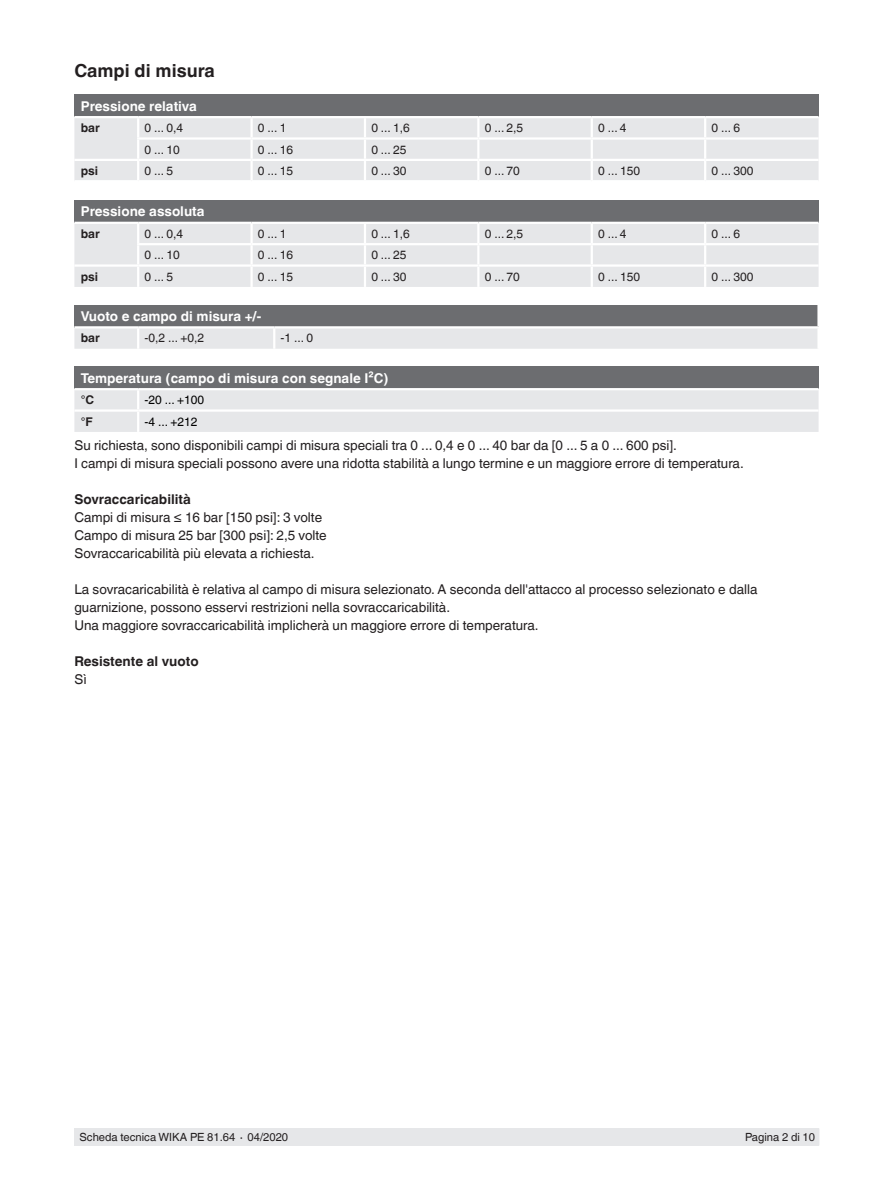
<style>
.page{position:relative;width:893px;height:1188px;background:#fff}
.page>*{position:absolute;margin:0;border:0;box-sizing:border-box;transform-origin:0 0}
.t1{font:700 18px "Helvetica World";color:#231f20}
.t2{font:13.5px/18px "Helvetica World";color:#231f20}
.t3{font:700 13.5px "Helvetica World";color:#fff}
.t4{font:700 13.5px "Helvetica World";color:#231f20}
.t5{font:12px "Helvetica World";color:#231f20}
.t6{font:700 12px "Helvetica World";color:#231f20}
.t7{font:12px "Helvetica World";color:#000}
.t8{font:11.25px "Helvetica World";color:#231f20}
</style>
<div class="page">
<div style="left:75px;top:1128px;width:744px;height:17px;background:#e6e7e9"></div>
<div style="left:74px;top:95px;width:745px;height:22px;background:#6c6d70"></div>
<div style="left:74px;top:118px;width:745px;height:62px;background:#e6e7e9"></div>
<hr style="left:74px;top:116px;width:64px;height:2px;background:#fff">
<hr style="left:138px;top:116px;width:114px;height:2px;background:#fff">
<hr style="left:252px;top:116px;width:113px;height:2px;background:#fff">
<hr style="left:250px;top:118px;width:3px;height:19px;background:#fff">
<hr style="left:365px;top:116px;width:113px;height:2px;background:#fff">
<hr style="left:478px;top:116px;width:114px;height:2px;background:#fff">
<hr style="left:592px;top:116px;width:113px;height:2px;background:#fff">
<hr style="left:705px;top:116px;width:114px;height:2px;background:#fff">
<hr style="left:137px;top:137px;width:115px;height:3px;background:#fff">
<hr style="left:252px;top:137px;width:113px;height:3px;background:#fff">
<hr style="left:250px;top:140px;width:3px;height:19px;background:#fff">
<hr style="left:365px;top:137px;width:113px;height:3px;background:#fff">
<hr style="left:478px;top:137px;width:114px;height:3px;background:#fff">
<hr style="left:592px;top:137px;width:113px;height:3px;background:#fff">
<hr style="left:705px;top:137px;width:114px;height:3px;background:#fff">
<hr style="left:74px;top:159px;width:64px;height:2px;background:#fff">
<hr style="left:138px;top:159px;width:114px;height:2px;background:#fff">
<svg style="left:137px;top:118px;width:2px;height:62px"></svg>
<hr style="left:252px;top:159px;width:113px;height:2px;background:#fff">
<hr style="left:250px;top:161px;width:3px;height:19px;background:#fff">
<hr style="left:365px;top:159px;width:113px;height:2px;background:#fff">
<svg style="left:364px;top:118px;width:2px;height:62px"></svg>
<hr style="left:478px;top:159px;width:114px;height:2px;background:#fff">
<svg style="left:477px;top:118px;width:2px;height:62px"></svg>
<hr style="left:592px;top:159px;width:113px;height:2px;background:#fff">
<svg style="left:591px;top:118px;width:2px;height:62px"></svg>
<hr style="left:705px;top:159px;width:114px;height:2px;background:#fff">
<svg style="left:704px;top:118px;width:2px;height:62px"></svg>
<div style="left:74px;top:200px;width:745px;height:23px;background:#6c6d70"></div>
<div style="left:74px;top:224px;width:745px;height:63px;background:#e6e7e9"></div>
<hr style="left:74px;top:222px;width:64px;height:2px;background:#fff">
<hr style="left:138px;top:222px;width:114px;height:2px;background:#fff">
<hr style="left:252px;top:222px;width:113px;height:2px;background:#fff">
<hr style="left:250px;top:224px;width:3px;height:19px;background:#fff">
<hr style="left:365px;top:222px;width:113px;height:2px;background:#fff">
<hr style="left:478px;top:222px;width:114px;height:2px;background:#fff">
<hr style="left:592px;top:222px;width:113px;height:2px;background:#fff">
<hr style="left:705px;top:222px;width:114px;height:2px;background:#fff">
<hr style="left:137px;top:243px;width:115px;height:2px;background:#fff">
<svg style="left:137px;top:224px;width:2px;height:40px"></svg>
<hr style="left:252px;top:243px;width:113px;height:2px;background:#fff">
<hr style="left:250px;top:245px;width:3px;height:19px;background:#fff">
<hr style="left:365px;top:243px;width:113px;height:2px;background:#fff">
<svg style="left:364px;top:224px;width:2px;height:40px"></svg>
<hr style="left:478px;top:243px;width:114px;height:2px;background:#fff">
<svg style="left:477px;top:224px;width:2px;height:40px"></svg>
<hr style="left:592px;top:243px;width:113px;height:2px;background:#fff">
<svg style="left:591px;top:224px;width:2px;height:40px"></svg>
<hr style="left:705px;top:243px;width:114px;height:2px;background:#fff">
<svg style="left:704px;top:224px;width:2px;height:40px"></svg>
<hr style="left:74px;top:264px;width:64px;height:3px;background:#fff">
<hr style="left:138px;top:264px;width:114px;height:3px;background:#fff">
<hr style="left:137px;top:267px;width:2px;height:20px;background:#fff">
<hr style="left:252px;top:264px;width:113px;height:3px;background:#fff">
<hr style="left:250px;top:267px;width:3px;height:20px;background:#fff">
<hr style="left:365px;top:264px;width:113px;height:3px;background:#fff">
<hr style="left:364px;top:267px;width:2px;height:20px;background:#fff">
<hr style="left:478px;top:264px;width:114px;height:3px;background:#fff">
<hr style="left:477px;top:267px;width:2px;height:20px;background:#fff">
<hr style="left:592px;top:264px;width:113px;height:3px;background:#fff">
<hr style="left:591px;top:267px;width:2px;height:20px;background:#fff">
<hr style="left:705px;top:264px;width:114px;height:3px;background:#fff">
<hr style="left:704px;top:267px;width:2px;height:20px;background:#fff">
<div style="left:74px;top:305px;width:745px;height:22px;background:#6c6d70"></div>
<div style="left:74px;top:329px;width:743px;height:20px;background:#e6e7e9"></div>
<hr style="left:817px;top:305px;width:3px;height:21px;background:#fff">
<hr style="left:74px;top:326px;width:64px;height:3px;background:#fff">
<hr style="left:138px;top:326px;width:136px;height:3px;background:#fff">
<hr style="left:137px;top:329px;width:2px;height:20px;background:#fff">
<hr style="left:274px;top:326px;width:546px;height:3px;background:#fff">
<hr style="left:273px;top:329px;width:2px;height:20px;background:#fff">
<div style="left:74px;top:367px;width:745px;height:22px;background:#6c6d70"></div>
<hr style="left:74px;top:388px;width:64px;height:2px;background:#fff">
<hr style="left:138px;top:388px;width:681px;height:2px;background:#fff">
<div style="left:74px;top:390px;width:745px;height:42px;background:#e6e7e9"></div>
<hr style="left:74px;top:409px;width:64px;height:3px;background:#fff">
<hr style="left:138px;top:409px;width:681px;height:3px;background:#fff">
<hr style="left:137px;top:412px;width:2px;height:20px;background:#fff">
<h1 class="t1" style="left:74px;top:60px;width:142px">Campi di misura</h1>
<p class="t3" style="left:81px;top:98px;width:117px">Pressione relativa</p>
<p class="t6" style="left:81px;top:121px;width:21px">bar</p>
<p class="t5" style="left:145px;top:121px;width:40px">0 ... 0,4</p>
<p class="t5" style="left:258px;top:121px;width:30px">0 ... 1</p>
<p class="t5" style="left:371px;top:121px;width:40px">0 ... 1,6</p>
<p class="t5" style="left:485px;top:121px;width:40px">0 ... 2,5</p>
<p class="t5" style="left:598px;top:121px;width:30px">0 ... 4</p>
<p class="t5" style="left:712px;top:121px;width:30px">0 ... 6</p>
<p class="t5" style="left:145px;top:142px;width:37px">0 ... 10</p>
<p class="t5" style="left:258px;top:142px;width:37px">0 ... 16</p>
<p class="t5" style="left:371px;top:142px;width:37px">0 ... 25</p>
<p class="t6" style="left:81px;top:164px;width:19px">psi</p>
<p class="t5" style="left:145px;top:164px;width:30px">0 ... 5</p>
<p class="t5" style="left:258px;top:164px;width:37px">0 ... 15</p>
<p class="t5" style="left:371px;top:164px;width:37px">0 ... 30</p>
<p class="t5" style="left:485px;top:164px;width:37px">0 ... 70</p>
<p class="t5" style="left:598px;top:164px;width:43px">0 ... 150</p>
<p class="t5" style="left:712px;top:164px;width:43px">0 ... 300</p>
<p class="t3" style="left:81px;top:204px;width:125px">Pressione assoluta</p>
<p class="t6" style="left:81px;top:227px;width:21px">bar</p>
<p class="t5" style="left:145px;top:227px;width:40px">0 ... 0,4</p>
<p class="t5" style="left:258px;top:227px;width:30px">0 ... 1</p>
<p class="t5" style="left:371px;top:227px;width:40px">0 ... 1,6</p>
<p class="t5" style="left:485px;top:227px;width:40px">0 ... 2,5</p>
<p class="t5" style="left:598px;top:227px;width:30px">0 ... 4</p>
<p class="t5" style="left:712px;top:227px;width:30px">0 ... 6</p>
<p class="t5" style="left:145px;top:248px;width:37px">0 ... 10</p>
<p class="t5" style="left:258px;top:248px;width:37px">0 ... 16</p>
<p class="t5" style="left:371px;top:248px;width:37px">0 ... 25</p>
<p class="t6" style="left:81px;top:269px;width:19px">psi</p>
<p class="t5" style="left:145px;top:269px;width:30px">0 ... 5</p>
<p class="t5" style="left:258px;top:269px;width:37px">0 ... 15</p>
<p class="t5" style="left:371px;top:269px;width:37px">0 ... 30</p>
<p class="t5" style="left:485px;top:269px;width:37px">0 ... 70</p>
<p class="t5" style="left:598px;top:269px;width:43px">0 ... 150</p>
<p class="t5" style="left:712px;top:269px;width:43px">0 ... 300</p>
<p class="t3" style="left:81px;top:308px;width:182px">Vuoto e campo di misura +/-</p>
<p class="t6" style="left:81px;top:331px;width:21px">bar</p>
<p class="t5" style="left:145px;top:331px;width:61px">-0,2 ... +0,2</p>
<p class="t5" style="left:281px;top:331px;width:34px">-1 ... 0</p>
<p class="t3" style="left:81px;top:370px;width:309px">Temperatura (campo di misura con segnale I²C)</p>
<p class="t6" style="left:81px;top:393px;width:15px">°C</p>
<p class="t7" style="left:145px;top:393px;width:61px">-20 ... +100</p>
<p class="t6" style="left:81px;top:414px;width:14px">°F</p>
<p class="t7" style="left:145px;top:414px;width:54px">-4 ... +212</p>
<p class="t2" style="left:74px;top:436px;width:671px">Su richiesta, sono disponibili campi di misura speciali tra 0 ... 0,4 e 0 ... 40 bar da [0 ... 5 a 0 ... 600 psi].<br>I campi di misura speciali possono avere una ridotta stabilità a lungo termine e un maggiore errore di temperatura.</p>
<p class="t4" style="left:74px;top:491px;width:118px">Sovraccaricabilità</p>
<p class="t2" style="left:74px;top:508px;width:254px">Campi di misura ≤ 16 bar [150 psi]: 3 volte<br>Campo di misura 25 bar [300 psi]: 2,5 volte<br>Sovraccaricabilità più elevata a richiesta.</p>
<p class="t2" style="left:74px;top:580px;width:684px">La sovracaricabilità è relativa al campo di misura selezionato. A seconda dell'attacco al processo selezionato e dalla guarnizione, possono esservi restrizioni nella sovraccaricabilità.<br>Una maggiore sovraccaricabilità implicherà un maggiore errore di temperatura.</p>
<p class="t4" style="left:74px;top:653px;width:126px">Resistente al vuoto</p>
<p class="t2" style="left:74px;top:670px;width:14px">Sì</p>
<p class="t8" style="left:80px;top:1131px;width:210px">Scheda tecnica WIKA PE 81.64 ∙ 04/2020</p>
<p class="t8" style="left:745px;top:1131px;width:72px">Pagina 2 di 10</p>
</div>
